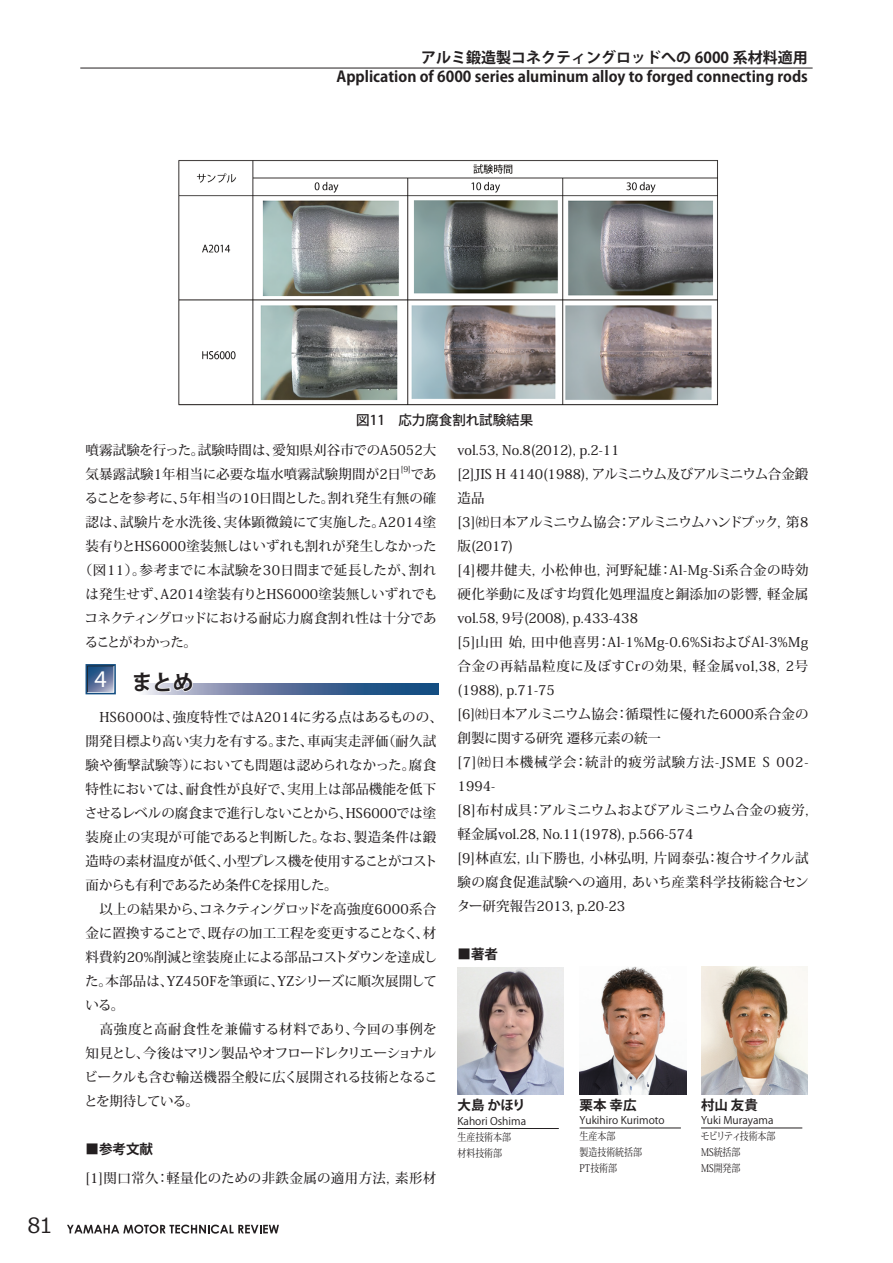
<style>
.page{position:relative;width:893px;height:1263px;background:#fff}
.page>*{position:absolute;margin:0;border:0;box-sizing:border-box;transform-origin:0 0}
.t1{font:700 24px "Times";color:#fff}
.本文_プロポーショナルメトリクス{font:700 21px "Koz Go Pro";color:#231f20}
.t2{font:21px "Meiryo";color:#231f20}
.t3{font:700 15px "Koz Go Pro";color:#231f20}
.本文_プロポーショナルメトリクス_段落解{font:500 13.5px/24px "Koz Min Pr 6 N";color:#231f20;text-align:justify}
.本文_プロポーショナルメトリクス_段落解-2{font:500 13.5px "Koz Min Pr 6 N";letter-spacing:.03em;color:#231f20}
.本文_プロポーショナルメトリクス_段落解-3{font:500 13.5px/24px "Koz Min Pr 6 N";letter-spacing:-.03em;color:#231f20}
.本文_プロポーショナルメトリクス_段落解-4{font:500 13.5px/24px "Koz Min Pr 6 N";letter-spacing:-.04em;color:#231f20}
.本文_プロポーショナルメトリクス_段落解-5{font:500 13.5px/24px "Koz Min Pr 6 N";letter-spacing:.07em;color:#231f20}
.本文_プロポーショナルメトリクス_段落解-6{font:500 13.5px "Koz Min Pr 6 N";letter-spacing:-.02em;color:#231f20}
.本文_プロポーショナルメトリクス_段落解-7{font:700 13.5px "Koz Go Pro";color:#231f20}
.本文_プロポーショナルメトリクス-2{font:500 13.5px "Koz Go Pro";color:#231f20}
.本文_プロポーショナルメトリクス_段落解-8{font:500 13.5px "Koz Min Pr 6 N";letter-spacing:-.08em;color:#231f20}
.本文_プロポーショナルメトリクス_段落解-9{font:10.5px "Koz Go Pro";color:#231f20}
.本文_プロポーショナルメトリクス_段落解-10{font:10.5px "Koz Min Pr 6 N";color:#231f20;scale:.85 1}
.本文_プロポーショナルメトリクス_段落解-11{font:10.5px "Koz Min Pr 6 N";letter-spacing:-.115em;color:#231f20;scale:.85 1}
.本文_プロポーショナルメトリクス_段落解-12{font:500 7.8px "Koz Min Pr 6 N";color:#231f20}
.s1{font-family:"Koz Min Pro";font-weight:500}
</style>
<div class="page">
<hr style="left:80px;top:68px;width:733px;height:1px;background:#231f20">
<svg style="left:89px;top:667px;width:24px;height:24px"></svg>
<div style="left:86px;top:664px;width:30px;height:30px;border:2px solid #144e82"></div>
<svg style="left:143px;top:684px;width:295px;height:10px;background:#4e6c98"></svg>
<svg style="left:143px;top:683px;width:51px;height:10px"></svg>
<img style="left:178px;top:160px;width:540px;height:246px">
<hr style="left:457px;top:1128px;width:102px;height:1px;background:#231f20">
<img style="left:457px;top:967px;width:107px;height:128px">
<hr style="left:580px;top:1128px;width:101px;height:1px;background:#231f20">
<img style="left:580px;top:967px;width:106px;height:127px">
<hr style="left:701px;top:1128px;width:101px;height:1px;background:#231f20">
<img style="left:701px;top:967px;width:106px;height:127px">
<svg style="left:67px;top:1224px;width:212px;height:9px"></svg>
<p class="t3" style="left:421px;top:47px;width:388px">アルミ鍛造製コネクティングロッドへの 6000 系材料適用</p>
<p class="t3" style="left:336px;top:67px;width:473px">Application of 6000 series aluminum alloy to forged connecting rods</p>
<h2 class="t2" style="left:28px;top:1210px;width:26px">81</h2>
<p class="本文_プロポーショナルメトリクス-2" style="left:356px;top:411px;width:178px">図11　応力腐食割れ試験結果</p>
<p class="本文_プロポーショナルメトリクス_段落解" style="left:86px;top:438px;width:352px">噴霧試験を行った。試験時間は、愛知県刈谷市でのA5052大気暴露試験1年相当に必要な塩水噴霧試験期間が2日</p>
<p class="本文_プロポーショナルメトリクス_段落解-12" style="left:401px;top:465px;width:12px">[9]</p>
<p class="本文_プロポーショナルメトリクス_段落解" style="left:410px;top:462px;width:28px">であ</p>
<p class="本文_プロポーショナルメトリクス_段落解" style="left:85px;top:486px;width:353px">ることを参考に、5年相当の10日間とした。割れ発生有無の確</p>
<p class="本文_プロポーショナルメトリクス_段落解-2" style="left:86px;top:514px;width:352px">認は、試験片を水洗後、実体顕微鏡にて実施した。A2014塗</p>
<p class="本文_プロポーショナルメトリクス_段落解" style="left:86px;top:534px;width:353px">装有りとHS6000塗装無しはいずれも割れが発生しなかった</p>
<p class="本文_プロポーショナルメトリクス_段落解" style="left:79px;top:558px;width:359px">（図11）。参考までに本試験を30日間まで延長したが、割れ</p>
<p class="本文_プロポーショナルメトリクス_段落解" style="left:85px;top:582px;width:354px">は発生せず、A2014塗装有りとHS6000塗装無しいずれでも</p>
<p class="本文_プロポーショナルメトリクス_段落解-6" style="left:85px;top:610px;width:354px">コネクティングロッドにおける耐応力腐食割れ性は十分であ</p>
<p class="本文_プロポーショナルメトリクス_段落解-8" style="left:85px;top:634px;width:114px">ることがわかった。</p>
<p class="t1" style="left:94px;top:664px;width:14px">4</p>
<p class="本文_プロポーショナルメトリクス" style="left:132px;top:669px;width:63px">まとめ</p>
<p class="本文_プロポーショナルメトリクス_段落解" style="left:85px;top:706px;width:360px;text-align:left">　HS6000は、強度特性ではA2014に劣る点はあるものの、開発目標より高い実力を有する。また、車両実走評価（耐久試験や衝撃試験等）においても問題は認められなかった。腐食特性においては、耐食性が良好で、実用上は部品機能を低下させるレベルの腐食まで進行しないことから、HS6000では塗装廃止の実現が可能であると判断した。なお、製造条件は鍛造時の素材温度が低く、小型プレス機を使用することがコスト面からも有利であるため条件Cを採用した。</p>
<p class="本文_プロポーショナルメトリクス_段落解" style="left:85px;top:898px;width:354px">　以上の結果から、コネクティングロッドを高強度6000系合金に置換することで、既存の加工工程を変更することなく、材料費約20%削減と塗装廃止による部品コストダウンを達成した。本部品は、YZ450Fを筆頭に、YZシリーズに順次展開している。</p>
<p class="本文_プロポーショナルメトリクス_段落解" style="left:84px;top:1018px;width:355px">　高強度と高耐食性を兼備する材料であり、今回の事例を知見とし、今後はマリン製品やオフロードレクリエーショナルビークルも含む輸送機器全般に広く展開される技術となることを期待している。</p>
<p class="本文_プロポーショナルメトリクス_段落解-7" style="left:86px;top:1141px;width:69px"><span class="s1">■</span>参考文献</p>
<p class="本文_プロポーショナルメトリクス_段落解-2" style="left:86px;top:1171px;width:352px">[1]関口常久：軽量化のための非鉄金属の適用方法, 素形材</p>
<p class="本文_プロポーショナルメトリクス_段落解" style="left:458px;top:438px;width:163px">vol.53, No.8(2012), p.2-11</p>
<p class="本文_プロポーショナルメトリクス_段落解-3" style="left:458px;top:462px;width:352px">[2]JIS H 4140(1988), アルミニウム及びアルミニウム合金鍛造品</p>
<p class="本文_プロポーショナルメトリクス_段落解-4" style="left:458px;top:510px;width:352px">[3]㈳日本アルミニウム協会：アルミニウムハンドブック, 第8版(2017)</p>
<p class="本文_プロポーショナルメトリクス_段落解" style="left:458px;top:558px;width:352px">[4]櫻井健夫, 小松伸也, 河野紀雄：Al-Mg-Si系合金の時効硬化挙動に及ぼす均質化処理温度と銅添加の影響, 軽金属vol.58, 9号(2008), p.433-438</p>
<p class="本文_プロポーショナルメトリクス_段落解" style="left:458px;top:630px;width:352px">[5]山田 始, 田中他喜男：Al-1%Mg-0.6%SiおよびAl-3%Mg合金の再結晶粒度に及ぼすCrの効果, 軽金属vol,38, 2号(1988), p.71-75</p>
<p class="本文_プロポーショナルメトリクス_段落解" style="left:458px;top:702px;width:352px">[6]㈳日本アルミニウム協会：循環性に優れた6000系合金の創製に関する研究 遷移元素の統一</p>
<p class="本文_プロポーショナルメトリクス_段落解-5" style="left:458px;top:750px;width:352px">[7]㈳日本機械学会：統計的疲労試験方法-JSME S 002-<br>1994-</p>
<p class="本文_プロポーショナルメトリクス_段落解" style="left:458px;top:798px;width:352px">[8]布村成具：アルミニウムおよびアルミニウム合金の疲労,軽金属vol.28, No.11(1978), p.566-574</p>
<p class="本文_プロポーショナルメトリクス_段落解" style="left:457px;top:846px;width:353px">[9]林直宏, 山下勝也, 小林弘明, 片岡泰弘：複合サイクル試験の腐食促進試験への適用, あいち産業科学技術総合センター研究報告2013, p.20-23</p>
<p class="本文_プロポーショナルメトリクス_段落解-7" style="left:458px;top:945px;width:42px"><span class="s1">■</span>著者</p>
<p class="本文_プロポーショナルメトリクス_段落解-7" style="left:457px;top:1097px;width:70px">大島 かほり</p>
<p class="本文_プロポーショナルメトリクス_段落解-9" style="left:457px;top:1114px;width:70px">Kahori Oshima</p>
<p class="本文_プロポーショナルメトリクス_段落解-10" style="left:457px;top:1131px;width:65px">生産技術本部</p>
<p class="本文_プロポーショナルメトリクス_段落解-10" style="left:457px;top:1147px;width:54px">材料技術部</p>
<p class="本文_プロポーショナルメトリクス_段落解-7" style="left:580px;top:1096px;width:58px">栗本 幸広</p>
<p class="本文_プロポーショナルメトリクス_段落解-9" style="left:580px;top:1113px;width:87px">Yukihiro Kurimoto</p>
<p class="本文_プロポーショナルメトリクス_段落解-10" style="left:580px;top:1130px;width:43px">生産本部</p>
<p class="本文_プロポーショナルメトリクス_段落解-10" style="left:580px;top:1146px;width:75px">製造技術統括部</p>
<p class="本文_プロポーショナルメトリクス_段落解-10" style="left:580px;top:1162px;width:46px">PT技術部</p>
<p class="本文_プロポーショナルメトリクス_段落解-7" style="left:701px;top:1096px;width:58px">村山 友貴</p>
<p class="本文_プロポーショナルメトリクス_段落解-9" style="left:701px;top:1113px;width:74px">Yuki Murayama</p>
<p class="本文_プロポーショナルメトリクス_段落解-11" style="left:701px;top:1130px;width:89px">モビリティ技術本部</p>
<p class="本文_プロポーショナルメトリクス_段落解-10" style="left:701px;top:1146px;width:48px">MS統括部</p>
<p class="本文_プロポーショナルメトリクス_段落解-10" style="left:701px;top:1162px;width:48px">MS開発部</p>
</div>
